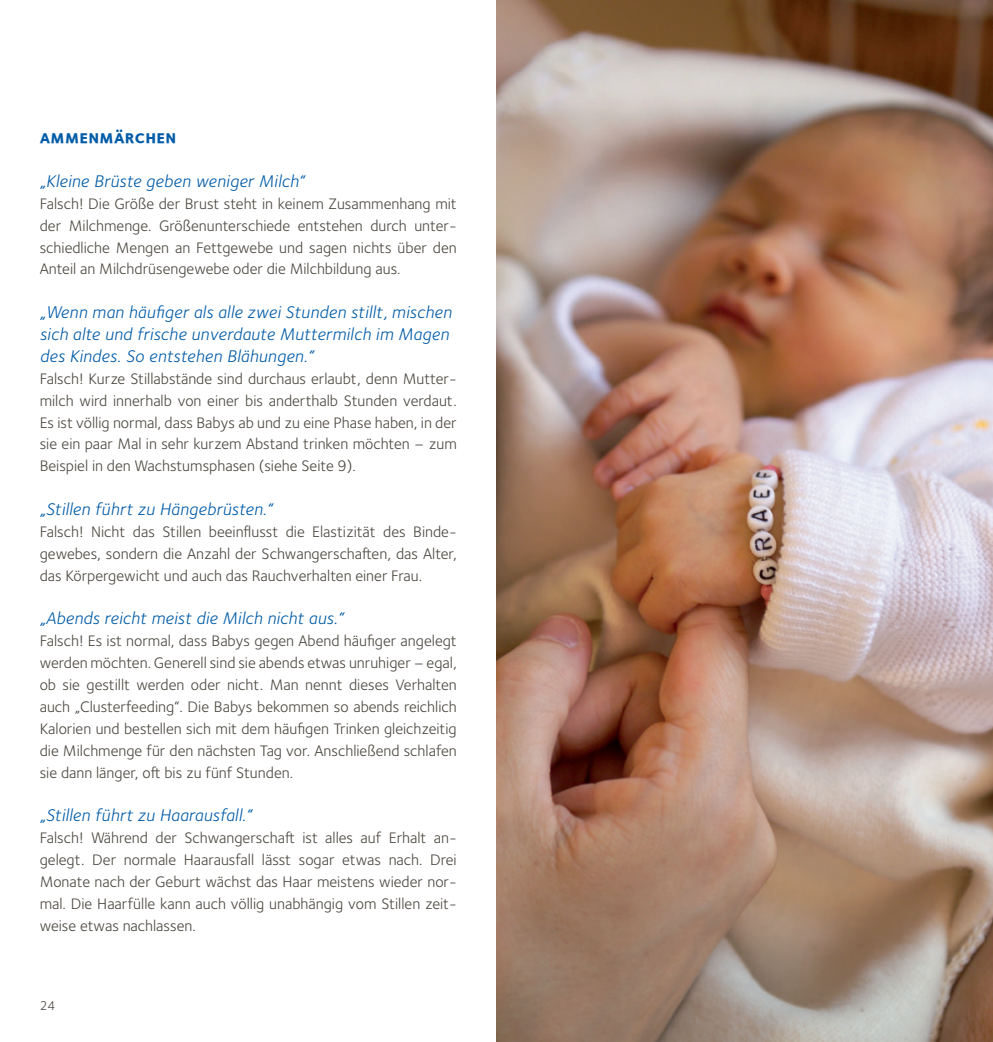
<style>
.page{position:relative;width:993px;height:1042px;background:#fff}
.page>*{position:absolute;margin:0;border:0;box-sizing:border-box;transform-origin:0 0}
.t1{font:18.38px "Foundry Sterling Bold Expert";letter-spacing:.02em;color:#015ba7}
.t2{font:italic 17.5px/21.9px "Foundry Sterling OT2";letter-spacing:.015em;color:#015ba7}
.t3{font:15.75px/21.9px "Foundry Sterling OT2";color:#4c4740;text-align:justify}
.t4{font:13.12px "Foundry Sterling OT2";color:#4c4740}
</style>
<div class="page">
<img style="left:496px;top:0;width:496px;height:1042px">
<p class="t1" style="left:40px;top:126px;width:138px">ammenmärchen</p>
<p class="t2" style="left:40px;top:169px;width:266px">„Kleine Brüste geben weniger Milch“</p>
<p class="t3" style="left:40px;top:191px;width:418px">Falsch! Die Größe der Brust steht in keinem Zusammenhang mit der Milchmenge. Größenunterschiede entstehen durch unter&shy;schiedliche Mengen an Fettgewebe und sagen nichts über den Anteil an Milchdrüsengewebe oder die Milchbildung aus.</p>
<p class="t2" style="left:40px;top:300px;width:413px">„Wenn man häufiger als alle zwei Stunden stillt, mischen sich alte und frische unverdaute Muttermilch im Magen des Kindes. So entstehen Blähungen.“</p>
<p class="t3" style="left:40px;top:366px;width:418px">Falsch! Kurze Stillabstände sind durchaus erlaubt, denn Mutter&shy;milch wird innerhalb von einer bis anderthalb Stunden verdaut.<br>Es ist völlig normal, dass Babys ab und zu eine Phase haben, in der sie ein paar Mal in sehr kurzem Abstand trinken möchten – zum Beispiel in den Wachstumsphasen (siehe Seite 9).</p>
<p class="t2" style="left:40px;top:497px;width:234px">„Stillen führt zu Hängebrüsten.“</p>
<p class="t3" style="left:40px;top:520px;width:418px">Falsch! Nicht das Stillen beeinflusst die Elastizität des Binde&shy;gewebes, sondern die Anzahl der Schwangerschaften, das Alter, das Körpergewicht und auch das Rauchverhalten einer Frau.</p>
<p class="t2" style="left:40px;top:606px;width:305px">„Abends reicht meist die Milch nicht aus.“</p>
<p class="t3" style="left:40px;top:629px;width:418px">Falsch! Es ist normal, dass Babys gegen Abend häufiger angelegt werden möchten. Generell sind sie abends etwas unruhiger – egal, ob sie gestillt werden oder nicht. Man nennt dieses Verhalten auch „Clusterfeeding“. Die Babys bekommen so abends reichlich Kalorien und bestellen sich mit dem häufigen Trinken gleichzeitig die Milchmenge für den nächsten Tag vor. Anschließend schlafen sie dann länger, oft bis zu fünf Stunden.</p>
<p class="t2" style="left:40px;top:803px;width:213px">„Stillen führt zu Haarausfall.“</p>
<p class="t3" style="left:40px;top:826px;width:418px">Falsch! Während der Schwangerschaft ist alles auf Erhalt an&shy;gelegt. Der normale Haarausfall lässt sogar etwas nach. Drei Monate nach der Geburt wächst das Haar meistens wieder nor&shy;mal. Die Haarfülle kann auch völlig unabhängig vom Stillen zeit&shy;weise etwas nachlassen.</p>
<p class="t4" style="left:40px;top:996px;width:17px">24</p>
</div>
